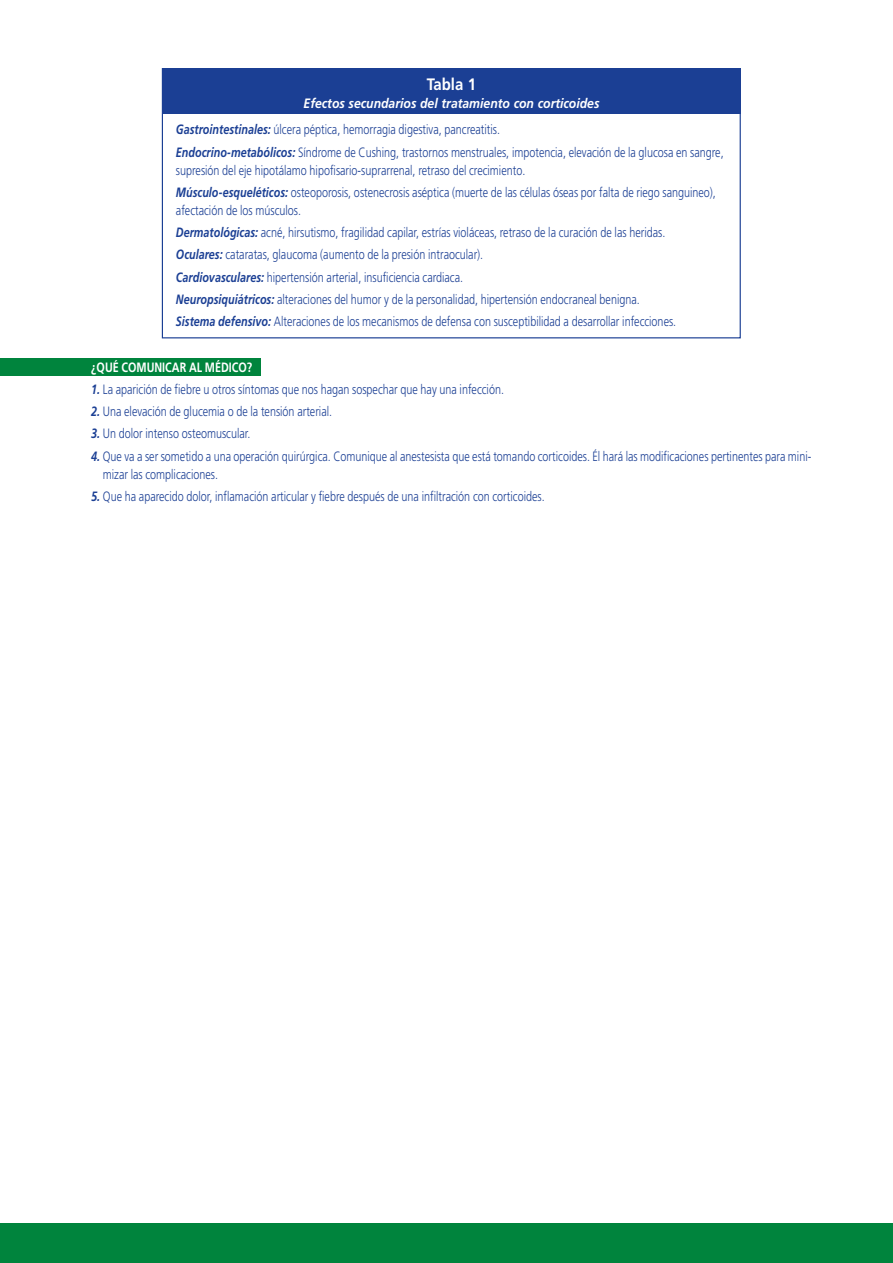
<style>
.page{position:relative;width:893px;height:1263px;background:#fff}
.page>*{position:absolute;margin:0;border:0;box-sizing:border-box;transform-origin:0 0}
.t1{font:700 16.5px "Frutiger";color:#fff;scale:.9 1}
.t2{font:300 13.5px/22.2px "Frutiger";color:#1b3f94;scale:.8 1}
.t3{font:700 13.5px "Frutiger";color:#fff;scale:.8 1}
.s1{font-weight:700;font-style:italic;color:#fff}
.s2{font-weight:700;font-style:italic}
</style>
<div class="page">
<div style="left:0;top:359px;width:261px;height:17px;background:#00843d"></div>
<div style="left:162px;top:68px;width:578px;height:45px;background:#1b3f94"></div>
<div style="left:0;top:1223px;width:893px;height:40px;background:#00843d"></div>
<p class="t1" style="left:427px;top:77px;width:56px">Tabla 1</p>
<p class="t2" style="left:176px;top:91px;width:531px;line-height:26.5px;text-indent:128px"><span class="s1">Efectos secundarios del tratamiento con corticoides<br></span><span class="s2">Gastrointestinales:</span> úlcera péptica, hemorragia digestiva, pancreatitis.</p>
<p class="t2" style="left:176px;top:144px;width:686px;line-height:18px"><span class="s2">Endocrino-metabólicos:</span> Síndrome de Cushing, trastornos menstruales, impotencia, elevación de la glucosa en sangre, supresión del eje hipotálamo hipofisario-suprarrenal, retraso del crecimiento.</p>
<p class="t2" style="left:176px;top:184px;width:676px;line-height:18px"><span class="s2">Músculo-esqueléticos:</span> osteoporosis, ostenecrosis aséptica (muerte de las células óseas por falta de riego sanguineo), afectación de los músculos.</p>
<p class="t2" style="left:176px;top:222px;width:627px"><span class="s2">Dermatológicas:</span> acné, hirsutismo, fragilidad capilar, estrías violáceas, retraso de la curación de las heridas.<br><span class="s2">Oculares:</span> cataratas, glaucoma (aumento de la presión intraocular).<br><span class="s2">Cardiovasculares:</span> hipertensión arterial, insuficiencia cardiaca.<br><span class="s2">Neuropsiquiátricos:</span> alteraciones del humor y de la personalidad, hipertensión endocraneal benigna.<br><span class="s2">Sistema defensivo:</span> Alteraciones de los mecanismos de defensa con susceptibilidad a desarrollar infecciones.</p>
<p class="t3" style="left:91px;top:361px;width:203px">¿QUÉ COMUNICAR AL MÉDICO?</p>
<p class="t2" style="left:91px;top:379px;width:517px"><span class="s2">1.</span> La aparición de fiebre u otros síntomas que nos hagan sospechar que hay una infección.</p>
<p class="t2" style="left:91px;top:401px;width:303px"><span class="s2">2.</span> Una elevación de glucemia o de la tensión arterial.</p>
<p class="t2" style="left:91px;top:424px;width:201px"><span class="s2">3.</span> Un dolor intenso osteomuscular.</p>
<p class="t2" style="left:103px;top:448px;width:887px;line-height:18px;text-indent:-12px"><span class="s2">4.</span> Que va a ser sometido a una operación quirúrgica. Comunique al anestesista que está tomando corticoides. Él hará las modificaciones pertinentes para mini&shy;mizar las complicaciones.</p>
<p class="t2" style="left:91px;top:486px;width:568px"><span class="s2">5.</span> Que ha aparecido dolor, inflamación articular y fiebre después de una infiltración con corticoides.</p>
</div>
